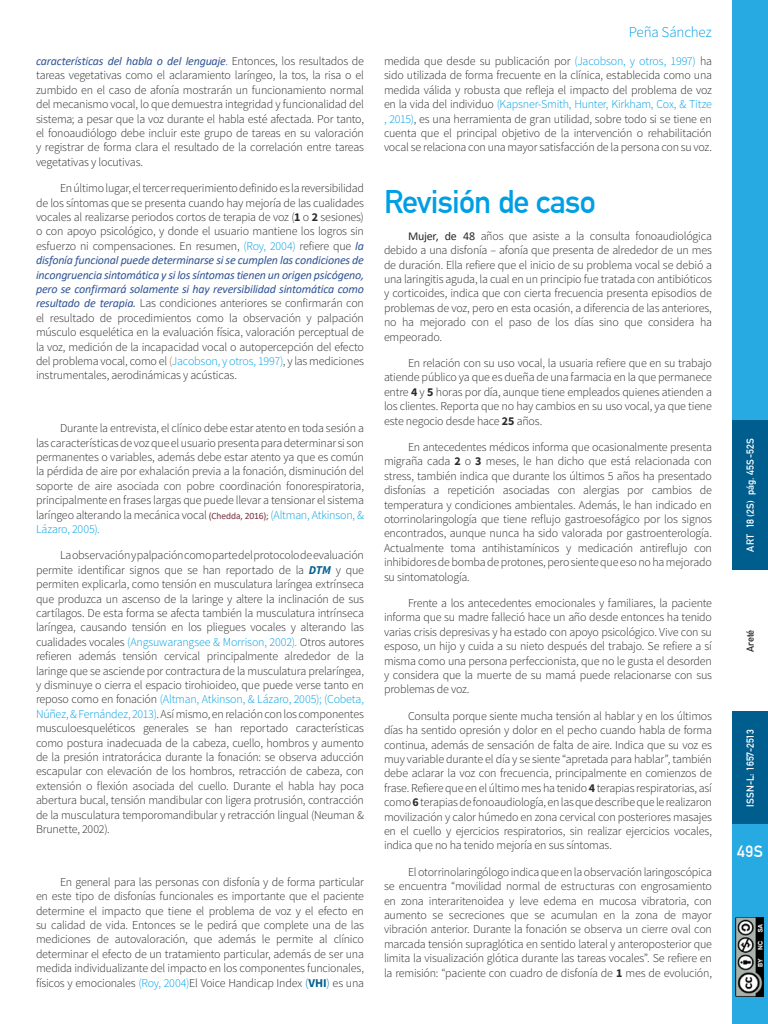
<style>
.page{position:relative;width:768px;height:1024px;background:#fff}
.page>*{position:absolute;margin:0;border:0;box-sizing:border-box;transform-origin:0 0}
.t1{font:700 32px "DIN Alternate";letter-spacing:-.025em;color:#009fe3}
.t2{font:700 16px "DIN Alternate";color:#fff}
.t3{font:300 15px "Source Sans Pro";letter-spacing:-.01em;color:#009fe3}
.t4{font:300 12px/14.4px "Source Sans Pro";letter-spacing:-.015em;color:#2a2a2a;text-align:justify}
.t5{font:italic 12px/14.4px "Calibri";letter-spacing:-.015em;color:#2f5496;text-align:justify}
.t6{font:700 10px "DIN Alternate";letter-spacing:.015em;color:#fff}
.t7{font:700 10px "DIN Alternate";color:#2a2a2a}
.s1{font-family:"Source Sans Pro";font-weight:300;font-style:normal}
.s2{font-family:"Source Sans Pro";font-weight:300;font-style:normal;color:#2a2a2a}
.s3{font-weight:700}
.s4{color:#009fe3}
.s5{font-family:"Calibri";font-weight:400;font-style:italic;color:#2f5496}
.s6{color:#c45911}
.s7{font-family:"Calibri";font-weight:400;font-size:9.6px;color:#782f40}
.s8{font-weight:700;font-style:italic;color:#005e8f}
.s9{color:#005e8f}
.s10{font-weight:700;color:#005e8f}
.s11{font-family:"Calibri";font-weight:400}
</style>
<div class="page">
<div style="left:732px;top:0;width:36px;height:570px;background:#27aae1"></div>
<div style="left:732px;top:712px;width:36px;height:312px;background:#27aae1"></div>
<img style="left:736px;top:917px;width:27px;height:80px">
<div style="left:732px;top:712px;width:36px;height:112px;background:#005e8f"></div>
<div style="left:732px;top:420px;width:36px;height:150px;background:#005e8f"></div>
<p class="t5" style="left:36px;top:53px;width:330px">características del habla o del lenguaje<span class="s1">.</span> <span class="s2">Entonces, los resultados de</span></p>
<p class="t4" style="left:36px;top:68px;width:330px">tareas vegetativas como el aclaramiento laríngeo, la tos, la risa o el zumbido en el caso de afonía mostrarán un funcionamiento normal del mecanismo vocal, lo que demuestra integridad y funcionalidad del sistema; a pesar que la voz durante el habla esté afectada. Por tanto, el fonoaudiólogo debe incluir este grupo de tareas en su valoración y registrar de forma clara el resultado de la correlación entre tareas vegetativas y locutivas.</p>
<p class="t4" style="left:36px;top:181px;width:330px;text-indent:24px">En último lugar, el tercer requerimiento definido es la reversibilidad de los síntomas que se presenta cuando hay mejoría de las cualidades vocales al realizarse periodos cortos de terapia de voz (<span class="s3">1</span> o <span class="s3">2</span> sesiones) o con apoyo psicológico, y donde el usuario mantiene los logros sin esfuerzo ni compensaciones. En resumen, <span class="s4">(Roy, 2004)</span> refiere que <span class="s5">la</span></p>
<p class="t5" style="left:36px;top:252px;width:330px">disfonía funcional puede determinarse si se cumplen las condiciones de incongruencia sintomática y si los síntomas tienen un origen psicógeno, pero se confirmará solamente si hay reversibilidad sintomática como</p>
<p class="t4" style="left:36px;top:296px;width:330px"><span class="s5">resultado de terapia.</span> Las condiciones anteriores se confirmarán con el resultado de procedimientos como la observación y palpación músculo esquelética en la evaluación física, valoración perceptual de la voz, medición de la incapacidad vocal o autopercepción del efecto del problema vocal, como el <span class="s6">(</span><span class="s4">Jacobson, y otros, 1997)</span>, y las mediciones instrumentales, aerodinámicas y acústicas.</p>
<p class="t4" style="left:36px;top:421px;width:330px;text-indent:24px">Durante la entrevista, el clínico debe estar atento en toda sesión a las características de voz que el usuario presenta para determinar si son permanentes o variables, además debe estar atento ya que es común la pérdida de aire por exhalación previa a la fonación, disminución del soporte de aire asociada con pobre coordinación fonorespiratoria, principalmente en frases largas que puede llevar a tensionar el sistema laríngeo alterando la mecánica vocal <span class="s7">(Chedda, 2016);</span> <span class="s4">(Altman, Atkinson, &amp; Lázaro, 2005).</span></p>
<p class="t4" style="left:36px;top:548px;width:330px;text-indent:24px">La observación y palpación como parte del protocolo de evaluación permite identificar signos que se han reportado de la <span class="s8">DTM</span> y que permiten explicarla, como tensión en musculatura laríngea extrínseca que produzca un ascenso de la laringe y altere la inclinación de sus cartílagos. De esta forma se afecta también la musculatura intrínseca laríngea, causando tensión en los pliegues vocales y alterando las cualidades vocales <span class="s4">(Angsuwarangsee &amp; Morrison, 2002).</span> Otros autores refieren además tensión cervical principalmente alrededor de la laringe que se asciende por contractura de la musculatura prelaríngea, y disminuye o cierra el espacio tirohioideo, que puede verse tanto en reposo como en fonación <span class="s4">(Altman, Atkinson, &amp; Lázaro, 2005); (Cobeta, Núñez, &amp; Fernández, 2013)</span>. Así mismo, en relación con los componentes musculoesqueléticos generales se han reportado características como postura inadecuada de la cabeza, cuello, hombros y aumento de la presión intratorácica durante la fonación: se observa aducción escapular con elevación de los hombros, retracción de cabeza, con extensión o flexión asociada del cuello. Durante el habla hay poca abertura bucal, tensión mandibular con ligera protrusión, contracción de la musculatura temporomandibular y retracción lingual (Neuman &amp; Brunette, 2002).</p>
<p class="t4" style="left:36px;top:875px;width:330px;text-indent:24px">En general para las personas con disfonía y de forma particular en este tipo de disfonías funcionales es importante que el paciente determine el impacto que tiene el problema de voz y el efecto en su calidad de vida. Entonces se le pedirá que complete una de las mediciones de autovaloración, que además le permite al clínico determinar el efecto de un tratamiento particular, además de ser una medida individualizante del impacto en los componentes funcionales, físicos y emocionales <span class="s4">(Roy, 2004)</span>El Voice Handicap Index <span class="s9">(</span><span class="s10">VHI</span><span class="s9">)</span> es una</p>
<p class="t3" style="left:629px;top:23px;width:85px">Peña Sánchez</p>
<p class="t4" style="left:384px;top:54px;width:330px">medida que desde su publicación por <span class="s4">(Jacobson, y otros, 1997)</span> ha sido utilizada de forma frecuente en la clínica, establecida como una medida válida y robusta que refleja el impacto del problema de voz en la vida del individuo <span class="s4">(Kapsner-Smith, Hunter, Kirkham, Cox, &amp; Titze , 2015)</span>, es una herramienta de gran utilidad, sobre todo si se tiene en cuenta que el principal objetivo de la intervención o rehabilitación vocal se relaciona con una mayor satisfacción de la persona con su voz.</p>
<h1 class="t1" style="left:384px;top:178px;width:213px">Revisión de caso</h1>
<p class="t4" style="left:384px;top:229px;width:330px;text-indent:24px"><span class="s11">Mujer, de 48</span> años que asiste a la consulta fonoaudiológica debido a una disfonía – afonía que presenta de alrededor de un mes de duración. Ella refiere que el inicio de su problema vocal se debió a una laringitis aguda, la cual en un principio fue tratada con antibióticos y corticoides, indica que con cierta frecuencia presenta episodios de problemas de voz, pero en esta ocasión, a diferencia de las anteriores, no ha mejorado con el paso de los días sino que considera ha empeorado.</p>
<p class="t4" style="left:384px;top:356px;width:330px;text-indent:24px">En relación con su uso vocal, la usuaria refiere que en su trabajo atiende público ya que es dueña de una farmacia en la que permanece entre <span class="s3">4</span> y <span class="s3">5</span> horas por día, aunque tiene empleados quienes atienden a los clientes. Reporta que no hay cambios en su uso vocal, ya que tiene este negocio desde hace <span class="s3">25</span> años.</p>
<p class="t4" style="left:384px;top:440px;width:330px;text-indent:24px">En antecedentes médicos informa que ocasionalmente presenta migraña cada <span class="s3">2</span> o <span class="s3">3</span> meses, le han dicho que está relacionada con stress, también indica que durante los últimos 5 años ha presentado disfonías a repetición asociadas con alergias por cambios de temperatura y condiciones ambientales. Además, le han indicado en otorrinolaringología que tiene reflujo gastroesofágico por los signos encontrados, aunque nunca ha sido valorada por gastroenterología.<br>Actualmente toma antihistamínicos y medicación antireflujo con inhibidores de bomba de protones, pero siente que eso no ha mejorado su sintomatología.</p>
<p class="t4" style="left:384px;top:596px;width:330px;text-indent:24px">Frente a los antecedentes emocionales y familiares, la paciente informa que su madre falleció hace un año desde entonces ha tenido varias crisis depresivas y ha estado con apoyo psicológico. Vive con su esposo, un hijo y cuida a su nieto después del trabajo. Se refiere a sí misma como una persona perfeccionista, que no le gusta el desorden y considera que la muerte de su mamá puede relacionarse con sus problemas de voz.</p>
<p class="t4" style="left:384px;top:709px;width:330px;text-indent:24px">Consulta porque siente mucha tensión al hablar y en los últimos días ha sentido opresión y dolor en el pecho cuando habla de forma continua, además de sensación de falta de aire. Indica que su voz es muy variable durante el día y se siente “apretada para hablar”, también debe aclarar la voz con frecuencia, principalmente en comienzos de frase. Refiere que en el último mes ha tenido <span class="s3">4</span> terapias respiratorias, así como <span class="s3">6</span> terapias de fonoaudiología, en las que describe que le realizaron movilización y calor húmedo en zona cervical con posteriores masajes en el cuello y ejercicios respiratorios, sin realizar ejercicios vocales, indica que no ha tenido mejoría en sus síntomas.</p>
<p class="t4" style="left:384px;top:865px;width:330px;text-indent:24px">El otorrinolaringólogo indica que en la observación laringoscópica se encuentra “movilidad normal de estructuras con engrosamiento en zona interaritenoidea y leve edema en mucosa vibratoria, con aumento se secreciones que se acumulan en la zona de mayor vibración anterior. Durante la fonación se observa un cierre oval con marcada tensión supraglótica en sentido lateral y anteroposterior que limita la visualización glótica durante las tareas vocales”. Se refiere en la remisión: “paciente con cuadro de disfonía de <span class="s3">1</span> mes de evolución,</p>
<p class="t6" style="left:743px;top:552px;width:115px;rotate:-90deg">ART 18 (2S) pág. 45S-52S</p>
<p class="t7" style="left:743px;top:652px;width:24px;rotate:-90deg">Areté</p>
<p class="t6" style="left:743px;top:807px;width:79px;rotate:-90deg">ISSN-L: 1657-2513</p>
<h2 class="t2" style="left:737px;top:839px;width:27px">49S</h2>
</div>
